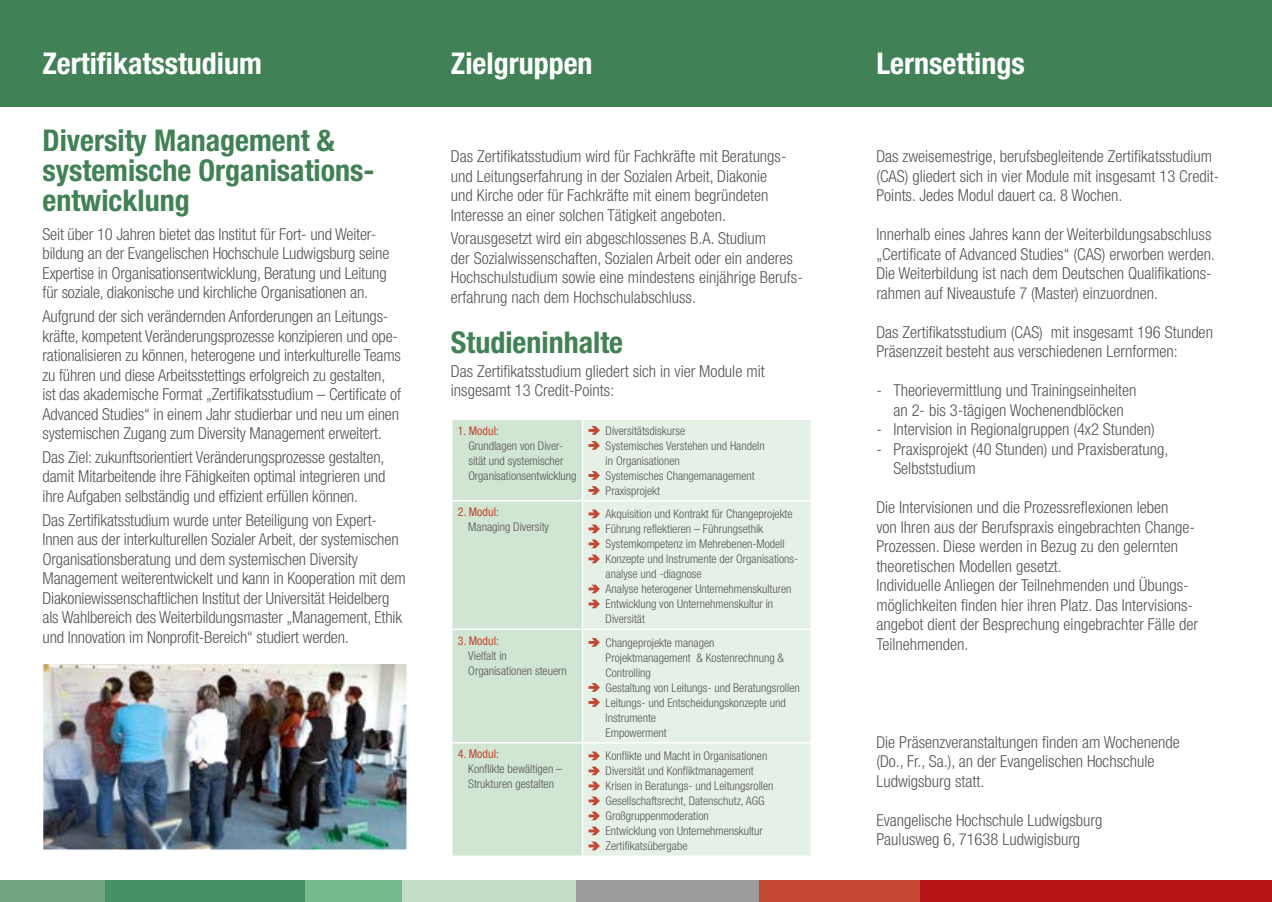
<style>
.page{position:relative;width:1272px;height:902px;background:#fff}
.page>*{position:absolute;margin:0;border:0;box-sizing:border-box;transform-origin:0 0}
.t1{font:700 condensed 30px/30px "Helvetica Neue";color:#408255}
.t2{font:700 condensed 30px "Helvetica Neue";color:#fff}
.t3{font:300 condensed 16.5px/19.5px "Helvetica Neue";color:#565655}
.t4{font:300 condensed 12px/15px "Helvetica Neue";color:#565655}
.t5{font:condensed 12px "Helvetica Neue";color:#c44833}
</style>
<div class="page">
<div style="left:0;top:0;width:1271px;height:106px;background:#408255"></div>
<img style="left:45px;top:665px;width:360px;height:182px">
<div style="left:42px;top:662px;width:366px;height:188px;border:2px solid #fff"></div>
<div style="left:0;top:880px;width:106px;height:21px;background:#72a481"></div>
<div style="left:756px;top:880px;width:167px;height:21px;background:#c44833"></div>
<div style="left:920px;top:880px;width:351px;height:21px;background:#b61513"></div>
<div style="left:106px;top:880px;width:204px;height:21px;background:#489166"></div>
<div style="left:305px;top:880px;width:99px;height:21px;background:#75ba8d"></div>
<div style="left:402px;top:880px;width:186px;height:21px;background:#c1ddc7"></div>
<div style="left:576px;top:880px;width:183px;height:21px;background:#9c9c9d"></div>
<div style="left:452px;top:420px;width:130px;height:435px;background:#d1e5d3"></div>
<div style="left:583px;top:420px;width:227px;height:435px;background:#e5f0e6"></div>
<hr style="left:451px;top:500px;width:131px;height:1px;background:#fff">
<hr style="left:451px;top:628px;width:131px;height:2px;background:#fff">
<hr style="left:451px;top:742px;width:131px;height:1px;background:#fff">
<hr style="left:582px;top:500px;width:230px;height:1px;background:#fff">
<hr style="left:582px;top:628px;width:230px;height:2px;background:#fff">
<hr style="left:582px;top:742px;width:230px;height:1px;background:#fff">
<svg style="left:588px;top:426px;width:12px;height:8px"></svg>
<svg style="left:588px;top:441px;width:12px;height:8px"></svg>
<svg style="left:588px;top:471px;width:12px;height:8px"></svg>
<svg style="left:588px;top:486px;width:12px;height:8px"></svg>
<svg style="left:588px;top:509px;width:12px;height:9px"></svg>
<svg style="left:588px;top:524px;width:12px;height:9px"></svg>
<svg style="left:588px;top:539px;width:12px;height:9px"></svg>
<svg style="left:588px;top:554px;width:12px;height:9px"></svg>
<svg style="left:588px;top:584px;width:12px;height:9px"></svg>
<svg style="left:588px;top:599px;width:12px;height:9px"></svg>
<svg style="left:588px;top:638px;width:12px;height:8px"></svg>
<svg style="left:588px;top:683px;width:12px;height:8px"></svg>
<svg style="left:588px;top:698px;width:12px;height:8px"></svg>
<svg style="left:588px;top:751px;width:12px;height:9px"></svg>
<svg style="left:588px;top:766px;width:12px;height:9px"></svg>
<svg style="left:588px;top:781px;width:12px;height:9px"></svg>
<svg style="left:588px;top:796px;width:12px;height:9px"></svg>
<svg style="left:588px;top:811px;width:12px;height:9px"></svg>
<svg style="left:588px;top:826px;width:12px;height:9px"></svg>
<svg style="left:588px;top:841px;width:12px;height:9px"></svg>
<h1 class="t2" style="left:43px;top:45px;width:221px">Zertifikatsstudium</h1>
<h1 class="t2" style="left:451px;top:45px;width:143px">Zielgruppen</h1>
<h1 class="t2" style="left:876px;top:45px;width:150px">Lernsettings</h1>
<h1 class="t1" style="left:43px;top:125px;width:333px">Diversity Management &amp; systemische Organisations&shy;entwicklung</h1>
<p class="t3" style="left:43px;top:224px;width:348px">Seit über 10 Jahren bietet das Institut für Fort- und Weiter&shy;bildung an der Evangelischen Hochschule Ludwigsburg seine Expertise in Organisationsentwicklung, Beratung und Leitung für soziale, diakonische und kirchliche Organisationen an.</p>
<p class="t3" style="left:43px;top:306px;width:360px">Aufgrund der sich verändernden Anforderungen an Leitungs&shy;kräfte, kompetent Veränderungsprozesse konzipieren und ope&shy;rationalisieren zu können, heterogene und interkulturelle Teams zu führen und diese Arbeitsstettings erfolgreich zu gestalten, ist das akademische Format „Zertifikatsstudium – Certificate of Advanced Studies“ in einem Jahr studierbar und neu um einen systemischen Zugang zum Diversity Management erweitert.</p>
<p class="t3" style="left:43px;top:447px;width:344px;text-align:justify">Das Ziel: zukunftsorientiert Veränderungsprozesse gestalten, damit Mitarbeitende ihre Fähigkeiten optimal integrieren und ihre Aufgaben selbständig und effizient erfüllen können.</p>
<p class="t3" style="left:43px;top:510px;width:365px">Das Zertifikatsstudium wurde unter Beteiligung von Expert-Innen aus der interkulturellen Sozialer Arbeit, der systemischen Organisationsberatung und dem systemischen Diversity Management weiterentwickelt und kann in Kooperation mit dem Diakoniewissenschaftlichen Institut der Universität Heidelberg als Wahlbereich des Weiterbildungsmaster „Management, Ethik und Innovation im Nonprofit-Bereich“ studiert werden.</p>
<p class="t3" style="left:451px;top:146px;width:337px">Das Zertifikatsstudium wird für Fachkräfte mit Beratungs&shy;und Leitungserfahrung in der Sozialen Arbeit, Diakonie und Kirche oder für Fachkräfte mit einem begründeten Interesse an einer solchen Tätigkeit angeboten.</p>
<p class="t3" style="left:451px;top:228px;width:353px">Vorausgesetzt wird ein abgeschlossenes B.A. Studium<br>der Sozialwissenschaften, Sozialen Arbeit oder ein anderes Hochschulstudium sowie eine mindestens einjährige Berufs&shy;erfahrung nach dem Hochschulabschluss.</p>
<h1 class="t1" style="left:451px;top:327px;width:174px">Studieninhalte</h1>
<p class="t3" style="left:451px;top:361px;width:315px">Das Zertifikatsstudium gliedert sich in vier Module mit insgesamt 13 Credit-Points:</p>
<p class="t5" style="left:457px;top:423px;width:43px">1. Modul:</p>
<p class="t4" style="left:468px;top:438px;width:110px">Grundlagen von Diver&shy;sität und systemischer<br>Organisationsentwicklung</p>
<p class="t4" style="left:605px;top:423px;width:161px">Diversitätsdiskurse<br>Systemisches Verstehen und Handeln in Organisationen<br>Systemisches Changemanagement<br>Praxisprojekt</p>
<p class="t5" style="left:457px;top:505px;width:43px">2. Modul:</p>
<p class="t4" style="left:468px;top:519px;width:82px">Managing Diversity</p>
<p class="t4" style="left:605px;top:506px;width:196px">Akquisition und Kontrakt für Changeprojekte Führung reflektieren – Führungsethik Systemkompetenz im Mehrebenen-Modell Konzepte und Instrumente der Organisations-- analyse und -diagnose<br>Analyse heterogener Unternehmenskulturen Entwicklung von Unternehmenskultur in Diversität</p>
<p class="t5" style="left:457px;top:633px;width:43px">3. Modul:</p>
<p class="t4" style="left:468px;top:648px;width:100px">Vielfalt in<br>Organisationen steuern</p>
<p class="t4" style="left:605px;top:634px;width:196px">Changeprojekte managen<br>Projektmanagement &amp; Kostenrechnung &amp;<br>Controlling<br>Gestaltung von Leitungs- und Beratungsrollen<br>Leitungs- und Entscheidungskonzepte und<br>Instrumente<br>Empowerment</p>
<p class="t5" style="left:457px;top:747px;width:43px">4. Modul:</p>
<p class="t4" style="left:468px;top:761px;width:95px">Konflikte bewältigen –<br>Strukturen gestalten</p>
<p class="t4" style="left:605px;top:748px;width:169px">Konflikte und Macht in Organisationen Diversität und Konfliktmanagement Krisen in Beratungs- und Leitungsrollen Gesellschaftsrecht, Datenschutz, AGG Großgruppenmoderation<br>Entwicklung von Unternehmenskultur Zertifikatsübergabe</p>
<p class="t3" style="left:876px;top:146px;width:344px">Das zweisemestrige, berufsbegleitende Zertifikatsstudium (CAS) gliedert sich in vier Module mit insgesamt 13 Credit-<br>Points. Jedes Modul dauert ca. 8 Wochen.</p>
<p class="t3" style="left:876px;top:224px;width:340px">Innerhalb eines Jahres kann der Weiterbildungsabschluss „Certificate of Advanced Studies“ (CAS) erworben werden.<br>Die Weiterbildung ist nach dem Deutschen Qualifikations&shy;rahmen auf Niveaustufe 7 (Master) einzuordnen.</p>
<p class="t3" style="left:876px;top:322px;width:338px">Das Zertifikatsstudium (CAS) mit insgesamt 196 Stunden<br>Präsenzzeit besteht aus verschiedenen Lernformen:</p>
<p class="t3" style="left:876px;top:380px;width:262px;text-align:center">- Theorievermittlung und Trainingseinheiten an 2- bis 3-tägigen Wochenendblöcken</p>
<p class="t3" style="left:876px;top:419px;width:280px">- Intervision in Regionalgruppen (4x2 Stunden)</p>
<p class="t3" style="left:893px;top:439px;width:277px;text-indent:-17px">- Praxisprojekt (40 Stunden) und Praxisberatung,<br>Selbststudium</p>
<p class="t3" style="left:876px;top:497px;width:323px">Die Intervisionen und die Prozessreflexionen leben<br>von Ihren aus der Berufspraxis eingebrachten Change-Prozessen. Diese werden in Bezug zu den gelernten theoretischen Modellen gesetzt.<br>Individuelle Anliegen der Teilnehmenden und Übungs&shy;möglichkeiten finden hier ihren Platz. Das Intervisions&shy;angebot dient der Besprechung eingebrachter Fälle der Teilnehmenden.</p>
<p class="t3" style="left:876px;top:731px;width:305px">Die Präsenzveranstaltungen finden am Wochenende (Do., Fr., Sa.), an der Evangelischen Hochschule<br>Ludwigsburg statt.</p>
<p class="t3" style="left:876px;top:809px;width:227px">Evangelische Hochschule Ludwigsburg<br>Paulusweg 6, 71638 Ludwigisburg</p>
</div>
